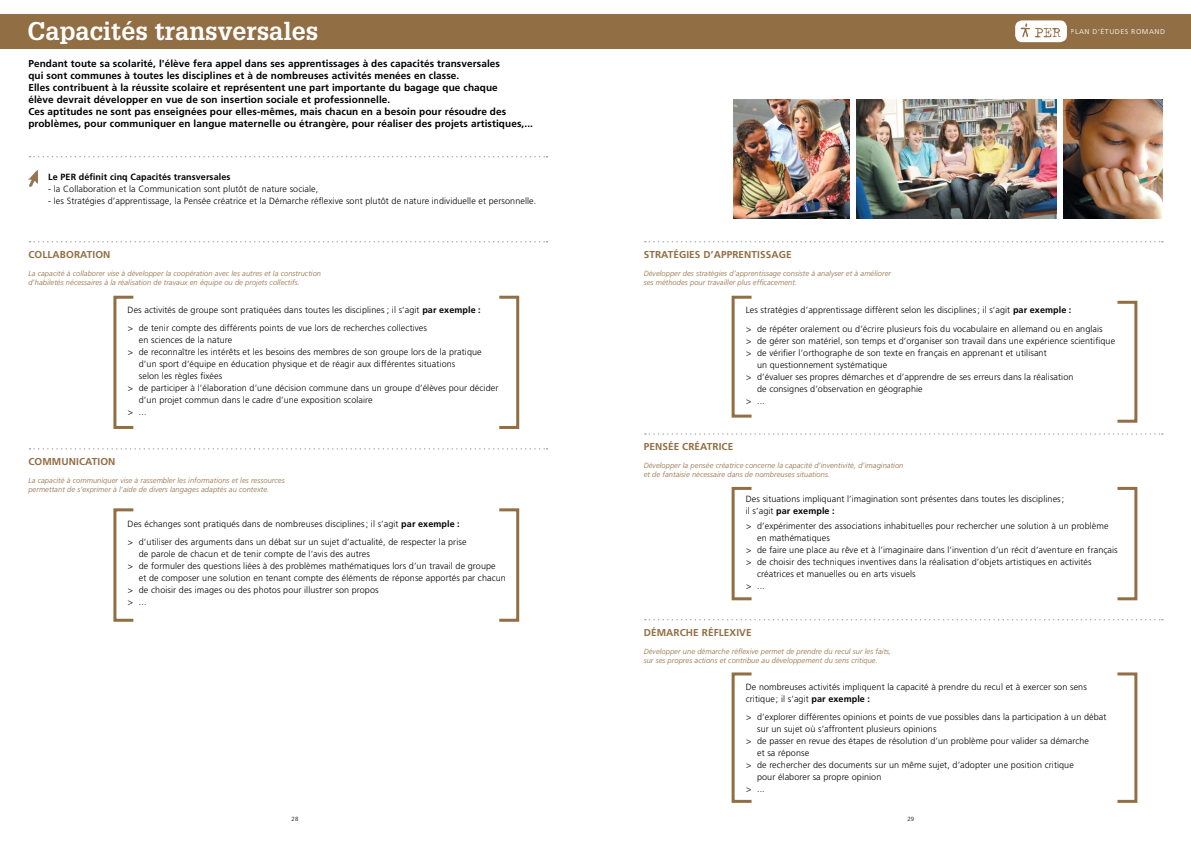
<style>
.page{position:relative;width:1191px;height:842px;background:#fff}
.page>*{position:absolute;margin:0;border:0;box-sizing:border-box;transform-origin:0 0}
.t1{font:700 25px "Glypha";color:#fff}
.t2{font:700 10px/12px "Frutiger";letter-spacing:.01em;color:#000}
.t3{font:700 10px "Frutiger";letter-spacing:.01em;color:#916e44}
.t4{font:300 9px/12px "Frutiger";letter-spacing:.01em;color:#000}
.t5{font:700 9px "Frutiger";letter-spacing:.01em;color:#000}
.t6{font:italic 300 7.5px/9px "Frutiger";letter-spacing:.01em;color:#916e44}
.t7{font:7px "Frutiger";letter-spacing:.07em;color:#fff}
.t8{font:300 6px "Frutiger";color:#000}
.s1{font-weight:700}
.s2{font-family:"Univers"}
</style>
<div class="page">
<div style="left:0;top:14px;width:1191px;height:34px;background:#916e44"></div>
<svg style="left:30px;top:156px;width:517px;height:1px"></svg>
<svg style="left:30px;top:241px;width:517px;height:1px"></svg>
<svg style="left:30px;top:448px;width:517px;height:2px"></svg>
<svg style="left:645px;top:619px;width:517px;height:1px"></svg>
<svg style="left:645px;top:433px;width:517px;height:2px"></svg>
<svg style="left:645px;top:241px;width:517px;height:1px"></svg>
<div style="left:113px;top:296px;width:22px;height:133px;border:3px solid #916e44"></div>
<div style="left:731px;top:296px;width:22px;height:122px;border:3px solid #916e44"></div>
<div style="left:731px;top:487px;width:22px;height:113px;border:3px solid #916e44"></div>
<div style="left:731px;top:672px;width:22px;height:131px;border:3px solid #916e44"></div>
<div style="left:113px;top:508px;width:22px;height:114px;border:3px solid #916e44"></div>
<div style="left:498px;top:296px;width:21px;height:133px;border:3px solid #916e44"></div>
<div style="left:1116px;top:301px;width:21px;height:122px;border:3px solid #916e44"></div>
<div style="left:1116px;top:487px;width:21px;height:113px;border:3px solid #916e44"></div>
<div style="left:1116px;top:672px;width:21px;height:131px;border:3px solid #916e44"></div>
<div style="left:498px;top:508px;width:21px;height:114px;border:3px solid #916e44"></div>
<svg style="left:28px;top:170px;width:10px;height:17px"></svg>
<div style="left:1015px;top:20px;width:52px;height:22px;background:#fff;border-radius:7px"></div>
<svg style="left:1020px;top:23px;width:40px;height:14px"></svg>
<img style="left:1063px;top:99px;width:99px;height:119px">
<img style="left:856px;top:99px;width:200px;height:119px">
<img style="left:733px;top:99px;width:116px;height:119px">
<h1 class="t1" style="left:27px;top:15px;width:292px">Capacités transversales</h1>
<p class="t2" style="left:28px;top:58px;width:506px">Pendant toute sa scolarité, l'élève fera appel dans ses apprentissages à des capacités transversales<br>qui sont communes à toutes les disciplines et à de nombreuses activités menées en classe.<br>Elles contribuent à la réussite scolaire et représentent une part importante du bagage que chaque<br>élève devrait développer en vue de son insertion sociale et professionnelle.<br>Ces aptitudes ne sont pas enseignées pour elles-mêmes, mais chacun en a besoin pour résoudre des problèmes, pour communiquer en langue maternelle ou étrangère, pour réaliser des projets artistiques,...</p>
<p class="t5" style="left:48px;top:171px;width:184px">Le PER définit cinq Capacités transversales</p>
<p class="t4" style="left:48px;top:182px;width:272px">- la Collaboration et la Communication sont plutôt de nature sociale,</p>
<p class="t4" style="left:48px;top:194px;width:489px">- les Stratégies d’apprentissage, la Pensée créatrice et la Démarche réflexive sont plutôt de nature individuelle et personnelle.</p>
<p class="t3" style="left:28px;top:248px;width:14px">Colla</p>
<p class="t3" style="left:60px;top:248px;width:15px">bora</p>
<p class="t3" style="left:87px;top:248px;width:25px">tion</p>
<p class="t6" style="left:28px;top:269px;width:294px">La capacité à collaborer vise à développer la coopération avec les autres et la construction d’habiletés nécessaires à la réalisation de travaux en équipe ou de projets collectifs.</p>
<p class="t3" style="left:643px;top:249px;width:49px">Stratégies</p>
<p class="t3" style="left:703px;top:249px;width:18px">d’appre</p>
<p class="t3" style="left:744px;top:249px;width:20px">ntissa</p>
<p class="t3" style="left:778px;top:249px;width:13px">ge</p>
<p class="t6" style="left:643px;top:269px;width:249px">Développer des stratégies d’apprentissage consiste à analyser et à améliorer ses méthodes pour travailler plus efficacement.</p>
<p class="t7" style="left:1070px;top:28px;width:96px">PLAN D’ÉTUDES ROMAND</p>
<p class="t4" style="left:128px;top:304px;width:355px">Des activités de groupe sont pratiquées dans toutes les disciplines ; il s’agit <span class="s1">par exemple :</span></p>
<p class="t4" style="left:746px;top:304px;width:327px">Les stratégies d’apprentissage diffèrent selon les disciplines; il s’agit <span class="s1">par exemple :</span></p>
<p class="t4" style="left:127px;top:321px;width:301px"><span class="s2">&gt;</span> de tenir compte des différents points de vue lors de recherches collectives</p>
<p class="t4" style="left:139px;top:333px;width:95px">en sciences de la nature</p>
<p class="t4" style="left:127px;top:345px;width:356px"><span class="s2">&gt;</span> de reconnaître les intérêts et les besoins des membres de son groupe lors de la pratique</p>
<p class="t4" style="left:139px;top:357px;width:318px">d’un sport d’équipe en éducation physique et de réagir aux différentes situations</p>
<p class="t4" style="left:139px;top:369px;width:85px">selon les règles fixées</p>
<p class="t4" style="left:127px;top:381px;width:372px"><span class="s2">&gt;</span> de participer à l’élaboration d’une décision commune dans un groupe d’élèves pour décider</p>
<p class="t4" style="left:139px;top:393px;width:235px">d’un projet commun dans le cadre d’une exposition scolaire</p>
<p class="t4" style="left:127px;top:405px;width:21px"><span class="s2">&gt;</span> ...</p>
<p class="t3" style="left:28px;top:455px;width:16px">Comm</p>
<p class="t3" style="left:62px;top:455px;width:55px">unication</p>
<p class="t6" style="left:28px;top:476px;width:258px">La capacité à communiquer vise à rassembler les informations et les ressources permettant de s’exprimer à l’aide de divers langages adaptés au contexte.</p>
<p class="t4" style="left:128px;top:518px;width:334px">Des échanges sont pratiqués dans de nombreuses disciplines; il s’agit <span class="s1">par exemple :</span></p>
<p class="t4" style="left:128px;top:536px;width:340px"><span class="s2">&gt;</span> d’utiliser des arguments dans un débat sur un sujet d’actualité, de respecter la prise</p>
<p class="t4" style="left:139px;top:548px;width:232px">de parole de chacun et de tenir compte de l’avis des autres</p>
<p class="t4" style="left:128px;top:560px;width:370px"><span class="s2">&gt;</span> de formuler des questions liées à des problèmes mathématiques lors d’un travail de groupe</p>
<p class="t4" style="left:139px;top:572px;width:368px">et de composer une solution en tenant compte des éléments de réponse apportés par chacun</p>
<p class="t4" style="left:128px;top:584px;width:252px"><span class="s2">&gt;</span> de choisir des images ou des photos pour illustrer son propos</p>
<p class="t4" style="left:128px;top:596px;width:21px"><span class="s2">&gt;</span> ...</p>
<p class="t4" style="left:745px;top:323px;width:358px"><span class="s2">&gt;</span> de répéter oralement ou d’écrire plusieurs fois du vocabulaire en allemand ou en anglais</p>
<p class="t4" style="left:745px;top:335px;width:371px"><span class="s2">&gt;</span> de gérer son matériel, son temps et d’organiser son travail dans une expérience scientifique</p>
<p class="t4" style="left:745px;top:347px;width:302px"><span class="s2">&gt;</span> de vérifier l’orthographe de son texte en français en apprenant et utilisant</p>
<p class="t4" style="left:757px;top:359px;width:132px">un questionnement systématique</p>
<p class="t4" style="left:745px;top:371px;width:329px"><span class="s2">&gt;</span> d’évaluer ses propres démarches et d’apprendre de ses erreurs dans la réalisation</p>
<p class="t4" style="left:757px;top:383px;width:167px">de consignes d’observation en géographie</p>
<p class="t4" style="left:745px;top:395px;width:21px"><span class="s2">&gt;</span> ...</p>
<p class="t3" style="left:643px;top:441px;width:25px">Pensée</p>
<p class="t3" style="left:682px;top:441px;width:8px">créa</p>
<p class="t3" style="left:707px;top:441px;width:12px">trice</p>
<p class="t6" style="left:643px;top:461px;width:261px">Développer la pensée créatrice concerne la capacité d’inventivité, d’imagination et de fantaisie nécessaire dans de nombreuses situations.</p>
<p class="t4" style="left:746px;top:493px;width:320px">Des situations impliquant l’imagination sont présentes dans toutes les disciplines; il s’agit <span class="s1">par exemple :</span></p>
<p class="t4" style="left:745px;top:519px;width:364px"><span class="s2">&gt;</span> d’expérimenter des associations inhabituelles pour rechercher une solution à un problème</p>
<p class="t4" style="left:757px;top:531px;width:74px">en mathématiques</p>
<p class="t4" style="left:745px;top:543px;width:373px"><span class="s2">&gt;</span> de faire une place au rêve et à l’imaginaire dans l’invention d’un récit d’aventure en français</p>
<p class="t4" style="left:745px;top:555px;width:347px"><span class="s2">&gt;</span> de choisir des techniques inventives dans la réalisation d’objets artistiques en activités</p>
<p class="t4" style="left:757px;top:567px;width:160px">créatrices et manuelles ou en arts visuels</p>
<p class="t4" style="left:745px;top:579px;width:21px"><span class="s2">&gt;</span> ...</p>
<p class="t3" style="left:643px;top:627px;width:16px">Démarc</p>
<p class="t3" style="left:686px;top:627px;width:22px">he réflexi</p>
<p class="t3" style="left:739px;top:627px;width:12px">ve</p>
<p class="t6" style="left:643px;top:647px;width:249px">Développer une démarche réflexive permet de prendre du recul sur les faits, sur ses propres actions et contribue au développement du sens critique.</p>
<p class="t4" style="left:746px;top:680px;width:342px">De nombreuses activités impliquent la capacité à prendre du recul et à exercer son sens critique; il s’agit <span class="s1">par exemple :</span></p>
<p class="t4" style="left:745px;top:711px;width:362px"><span class="s2">&gt;</span> d’explorer différentes opinions et points de vue possibles dans la participation à un débat</p>
<p class="t4" style="left:757px;top:723px;width:181px">sur un sujet où s’affrontent plusieurs opinions</p>
<p class="t4" style="left:745px;top:735px;width:345px"><span class="s2">&gt;</span> de passer en revue des étapes de résolution d’un problème pour valider sa démarche</p>
<p class="t4" style="left:757px;top:747px;width:54px">et sa réponse</p>
<p class="t4" style="left:745px;top:759px;width:330px"><span class="s2">&gt;</span> de rechercher des documents sur un même sujet, d’adopter une position critique</p>
<p class="t4" style="left:757px;top:771px;width:126px">pour élaborer sa propre opinion</p>
<p class="t4" style="left:745px;top:783px;width:21px"><span class="s2">&gt;</span> ...</p>
<p class="t8" style="left:291px;top:816px;width:8px">28</p>
<p class="t8" style="left:907px;top:816px;width:8px">29</p>
</div>
